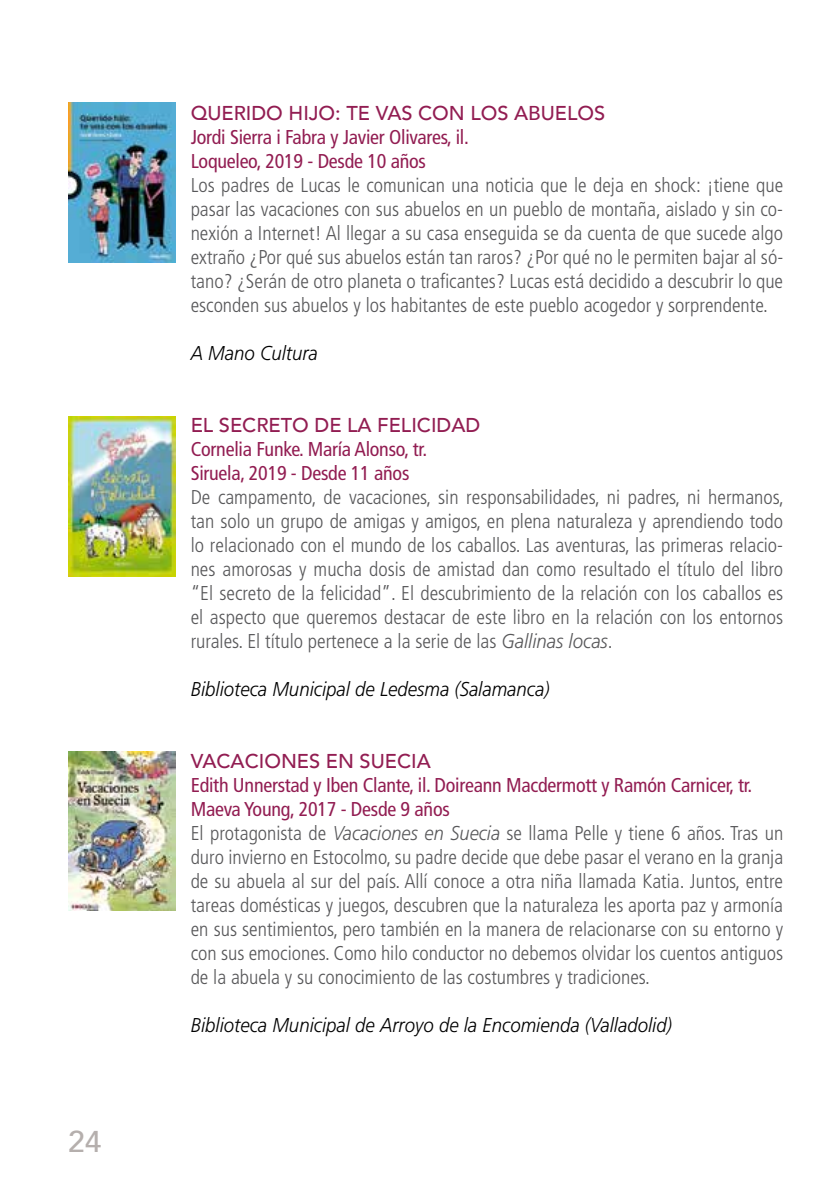
<style>
.page{position:relative;width:840px;height:1191px;background:#fff}
.page>*{position:absolute;margin:0;border:0;box-sizing:border-box;transform-origin:0 0}
.t1{font:500 30px "Avenir";color:#b5afad}
.t2{font:300 condensed 20px/24px "Frutiger";color:#58585a;text-align:justify}
.t3{font:condensed 20px/24px "Frutiger";letter-spacing:-.01em;color:#921d52}
.t4{font:italic 300 20px "Frutiger";color:#000;scale:.93 1}
.t5{font:500 20px "Avenir";color:#921d52}
.s1{font-style:italic;font-stretch:normal}
.s2{font-weight:400;color:#921d52}
</style>
<div class="page">
<img style="left:68px;top:103px;width:107px;height:159px">
<img style="left:68px;top:417px;width:107px;height:159px">
<img style="left:68px;top:751px;width:107px;height:159px">
<h1 class="t1" style="left:68px;top:1116px;width:35px">24</h1>
<p class="t5" style="left:190px;top:96px;width:416px">QUERIDO HIJO: TE VAS CON LOS ABUELOS</p>
<p class="t3" style="left:190px;top:125px;width:279px">Jordi Sierra i Fabra y Javier Olivares, il.<br>Loqueleo, 2019 - Desde 10 años</p>
<p class="t2" style="left:190px;top:173px;width:593px">Los padres de Lucas le comunican una noticia que le deja en shock: ¡tiene que pasar las vacaciones con sus abuelos en un pueblo de montaña, aislado y sin co&shy;nexión a Internet! Al llegar a su casa enseguida se da cuenta de que sucede algo extraño ¿Por qué sus abuelos están tan raros? ¿Por qué no le permiten bajar al só&shy;tano? ¿Serán de otro planeta o traficantes? Lucas está decidido a descubrir lo que esconden sus abuelos y los habitantes de este pueblo acogedor y sorprendente.</p>
<p class="t4" style="left:190px;top:342px;width:138px">A Mano Cultura</p>
<p class="t5" style="left:190px;top:408px;width:291px">EL SECRETO DE LA FELICIDAD</p>
<p class="t3" style="left:190px;top:437px;width:238px">Cornelia Funke. María Alonso, tr.<br>Siruela, 2019 - Desde 11 años</p>
<p class="t2" style="left:190px;top:485px;width:594px">De campamento, de vacaciones, sin responsabilidades, ni padres, ni hermanos, tan solo un grupo de amigas y amigos, en plena naturaleza y aprendiendo todo lo relacionado con el mundo de los caballos. Las aventuras, las primeras relacio&shy;nes amorosas y mucha dosis de amistad dan como resultado el título del libro “El secreto de la felicidad”. El descubrimiento de la relación con los caballos es el aspecto que queremos destacar de este libro en la relación con los entornos rurales. El título pertenece a la serie de las <span class="s1">Gallinas locas</span>.</p>
<p class="t4" style="left:190px;top:678px;width:387px">Biblioteca Municipal de Ledesma (Salamanca)</p>
<p class="t5" style="left:190px;top:744px;width:241px">VACACIONES EN SUECIA</p>
<p class="t2" style="left:190px;top:773px;width:593px;text-align:left"><span class="s2">Edith Unnerstad y Iben Clante, il. Doireann Macdermott y Ramón Carnicer, tr.<br>Maeva Young, 2017 - Desde 9 años<br></span>El protagonista de <span class="s1">Vacaciones en Suecia</span> se llama Pelle y tiene 6 años. Tras un duro invierno en Estocolmo, su padre decide que debe pasar el verano en la granja de su abuela al sur del país. Allí conoce a otra niña llamada Katia. Juntos, entre tareas domésticas y juegos, descubren que la naturaleza les aporta paz y armonía en sus sentimientos, pero también en la manera de relacionarse con su entorno y con sus emociones. Como hilo conductor no debemos olvidar los cuentos antiguos de la abuela y su conocimiento de las costumbres y tradiciones.</p>
<p class="t4" style="left:190px;top:1014px;width:518px">Biblioteca Municipal de Arroyo de la Encomienda (Valladolid)</p>
</div>
